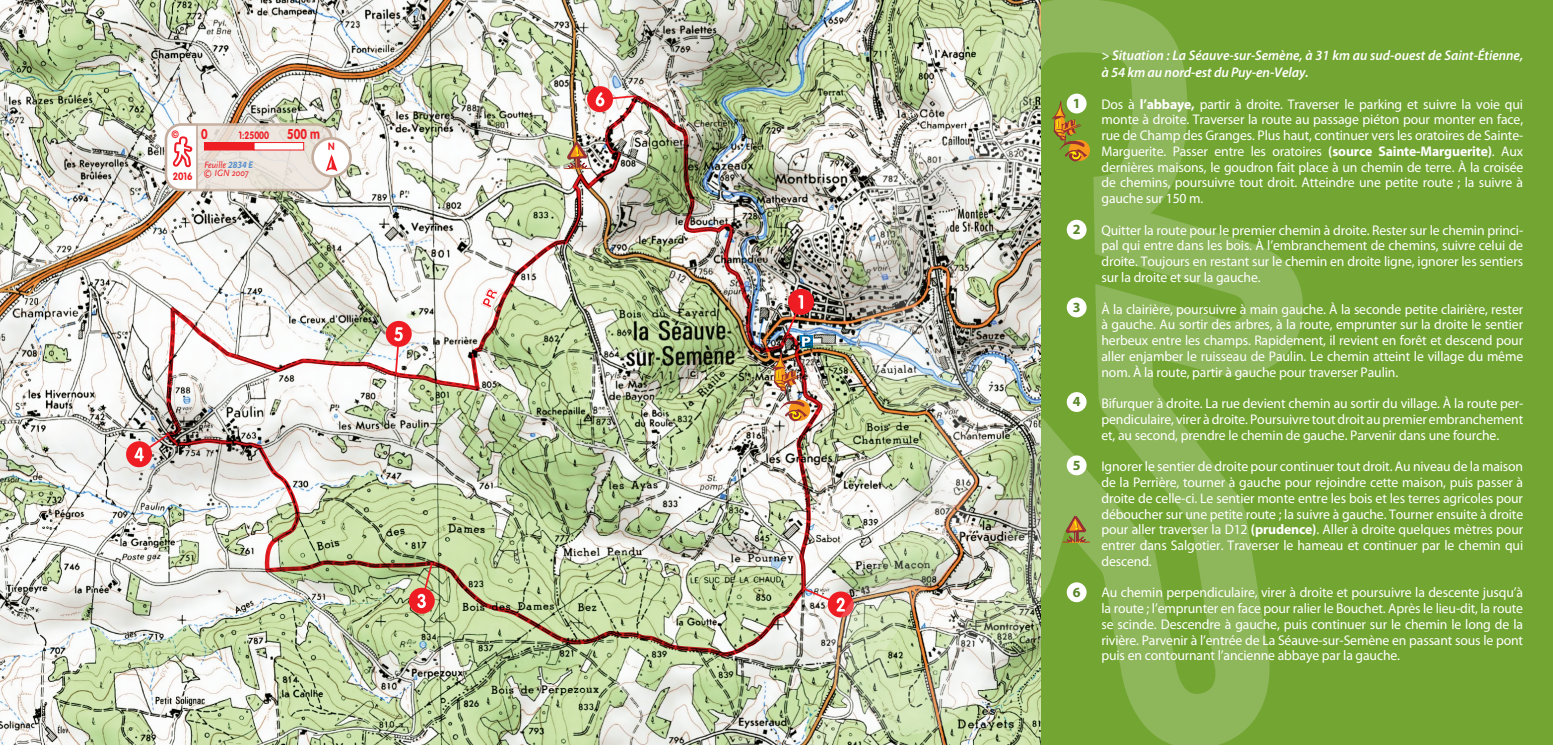
<style>
.page{position:relative;width:1553px;height:745px;background:#fff}
.page>*{position:absolute;margin:0;border:0;box-sizing:border-box;transform-origin:0 0}
._03-INFOS_PRAT_Encad{font:14px/15.8px "Myriad Pro";letter-spacing:-.01em;color:#fff;text-align:justify}
.Inter{font:italic 600 14px/16.8px "Myriad Pro";color:#fff;scale:.96 1}
.Inter-2{font:700 14px "Myriad Pro";color:#588527}
.t1{font:700 14px "VAG Rounded Std";color:#ee1d23;scale:.82 1}
.t2{font:700 10.5px "VAG Rounded Std";color:#ee1d23;scale:.82 1}
.t3{font:700 10.5px "VAG Rounded Std";color:#ee1d23;scale:.9 1}
.t4{font:italic 9.62px/8.8px "Scala Sans";color:#ee1d23;scale:.9 1}
.s1{font-family:"Myriad";font-weight:700;color:#5990cb}
.s2{font-weight:700}
</style>
<div class="page">
<img style="left:0;top:0;width:830px;height:744px">
<img style="left:166px;top:96px;width:656px;height:560px">
<div style="left:588px;top:87px;width:24px;height:24px;background:#ee1d23;border-radius:50%"></div>
<div style="left:587px;top:86px;width:26px;height:26px;border:2px solid #ee1d23;border-radius:50%"></div>
<svg style="left:596px;top:92px;width:42px;height:14px"></svg>
<div style="left:387px;top:321px;width:24px;height:25px;background:#ee1d23;border-radius:50%"></div>
<div style="left:386px;top:321px;width:26px;height:25px;border:2px solid #ee1d23;border-radius:50%"></div>
<svg style="left:394px;top:327px;width:9px;height:48px"></svg>
<div style="left:127px;top:442px;width:24px;height:24px;background:#ee1d23;border-radius:50%"></div>
<div style="left:126px;top:441px;width:26px;height:26px;border:2px solid #ee1d23;border-radius:50%"></div>
<svg style="left:134px;top:432px;width:36px;height:29px"></svg>
<div style="left:410px;top:588px;width:24px;height:24px;background:#ee1d23;border-radius:50%"></div>
<div style="left:409px;top:587px;width:26px;height:26px;border:2px solid #ee1d23;border-radius:50%"></div>
<svg style="left:417px;top:560px;width:17px;height:47px"></svg>
<svg style="left:801px;top:585px;width:29px;height:26px"></svg>
<div style="left:789px;top:289px;width:24px;height:24px;background:#ee1d23;border-radius:50%"></div>
<div style="left:788px;top:288px;width:26px;height:26px;border:2px solid #ee1d23;border-radius:50%"></div>
<svg style="left:810px;top:335px;width:2px;height:12px"></svg>
<svg style="left:563px;top:142px;width:28px;height:27px"></svg>
<img style="left:772px;top:295px;width:38px;height:126px">
<div style="left:313px;top:138px;width:37px;height:38px;background:#fff;border-radius:50%"></div>
<div style="left:311px;top:137px;width:41px;height:40px;border:3px solid #c4ad9c;border-radius:50%"></div>
<svg style="left:163px;top:122px;width:176px;height:70px"></svg>
<div style="left:1042px;top:0;width:511px;height:744px;background:#73a532"></div>
<svg style="left:830px;top:0;width:473px;height:744px"></svg>
<div style="left:1067px;top:94px;width:19px;height:19px;background:#fff;border-radius:50%"></div>
<div style="left:1067px;top:582px;width:19px;height:19px;background:#fff;border-radius:50%"></div>
<div style="left:1067px;top:455px;width:19px;height:20px;background:#fff;border-radius:50%"></div>
<div style="left:1067px;top:297px;width:19px;height:20px;background:#fff;border-radius:50%"></div>
<div style="left:1067px;top:220px;width:19px;height:19px;background:#fff;border-radius:50%"></div>
<div style="left:1067px;top:392px;width:19px;height:19px;background:#fff;border-radius:50%"></div>
<svg style="left:1062px;top:515px;width:28px;height:27px"></svg>
<div style="left:1069px;top:140px;width:21px;height:21px;background:#f7981d;border-radius:50%"></div>
<svg style="left:1052px;top:100px;width:35px;height:61px"></svg>
<svg style="left:481px;top:288px;width:18px;height:20px"></svg>
<p class="t3" style="left:171px;top:128px;width:10px">©</p>
<p class="t3" style="left:173px;top:170px;width:23px">2016</p>
<p class="t1" style="left:201px;top:126px;width:10px">0</p>
<p class="t2" style="left:239px;top:129px;width:38px">1:25000</p>
<p class="t1" style="left:287px;top:126px;width:41px">500 m</p>
<p class="t4" style="left:203px;top:160px;width:56px">Feuille <span class="s1">2834 E </span>© IGN 2007</p>
<p class="t3" style="left:328px;top:140px;width:9px">N</p>
<p class="Inter-2" style="left:1073px;top:94px;width:9px">1</p>
<p class="Inter-2" style="left:1073px;top:220px;width:9px">2</p>
<p class="Inter-2" style="left:1073px;top:298px;width:9px">3</p>
<p class="Inter-2" style="left:1073px;top:392px;width:9px">4</p>
<p class="Inter-2" style="left:1073px;top:455px;width:9px">5</p>
<p class="Inter-2" style="left:1073px;top:582px;width:9px">6</p>
<p class="Inter" style="left:1101px;top:47px;width:441px">&gt; Situation : La Séauve-sur-Semène, à 31 km au sud-ouest de Saint-Étienne, à 54 km au nord-est du Puy-en-Velay.</p>
<p class="_03-INFOS_PRAT_Encad" style="left:1101px;top:96px;width:423px">Dos à <span class="s2">l’abbaye,</span> partir à droite. Traverser le parking et suivre la voie qui monte à droite. Traverser la route au passage piéton pour monter en face, rue de Champ des Granges. Plus haut, continuer vers les oratoires de Sainte-Marguerite. Passer entre les oratoires <span class="s2">(source Sainte-Marguerite)</span>. Aux dernières maisons, le goudron fait place à un chemin de terre. À la croisée de chemins, poursuivre tout droit. Atteindre une petite route ; la suivre à gauche sur 150 m.</p>
<p class="_03-INFOS_PRAT_Encad" style="left:1101px;top:222px;width:423px">Quitter la route pour le premier chemin à droite. Rester sur le chemin princi&shy;pal qui entre dans les bois. À l’embranchement de chemins, suivre celui de droite. Toujours en restant sur le chemin en droite ligne, ignorer les sentiers sur la droite et sur la gauche.</p>
<p class="_03-INFOS_PRAT_Encad" style="left:1101px;top:300px;width:423px">À la clairière, poursuivre à main gauche. À la seconde petite clairière, rester à gauche. Au sortir des arbres, à la route, emprunter sur la droite le sentier herbeux entre les champs. Rapidement, il revient en forêt et descend pour aller enjamber le ruisseau de Paulin. Le chemin atteint le village du même nom. À la route, partir à gauche pour traverser Paulin.</p>
<p class="_03-INFOS_PRAT_Encad" style="left:1101px;top:395px;width:423px">Bifurquer à droite. La rue devient chemin au sortir du village. À la route per&shy;pendiculaire, virer à droite. Poursuivre tout droit au premier embranchement et, au second, prendre le chemin de gauche. Parvenir dans une fourche.</p>
<p class="_03-INFOS_PRAT_Encad" style="left:1101px;top:458px;width:423px">Ignorer le sentier de droite pour continuer tout droit. Au niveau de la maison de la Perrière, tourner à gauche pour rejoindre cette maison, puis passer à droite de celle-ci. Le sentier monte entre les bois et les terres agricoles pour déboucher sur une petite route ; la suivre à gauche. Tourner ensuite à droite pour aller traverser la D12 <span class="s2">(prudence)</span>. Aller à droite quelques mètres pour entrer dans Salgotier. Traverser le hameau et continuer par le chemin qui descend.</p>
<p class="_03-INFOS_PRAT_Encad" style="left:1101px;top:584px;width:423px">Au chemin perpendiculaire, virer à droite et poursuivre la descente jusqu’à la route ; l’emprunter en face pour ralier le Bouchet. Après le lieu-dit, la route se scinde. Descendre à gauche, puis continuer sur le chemin le long de la rivière. Parvenir à l’entrée de La Séauve-sur-Semène en passant sous le pont puis en contournant l’ancienne abbaye par la gauche.</p>
</div>
